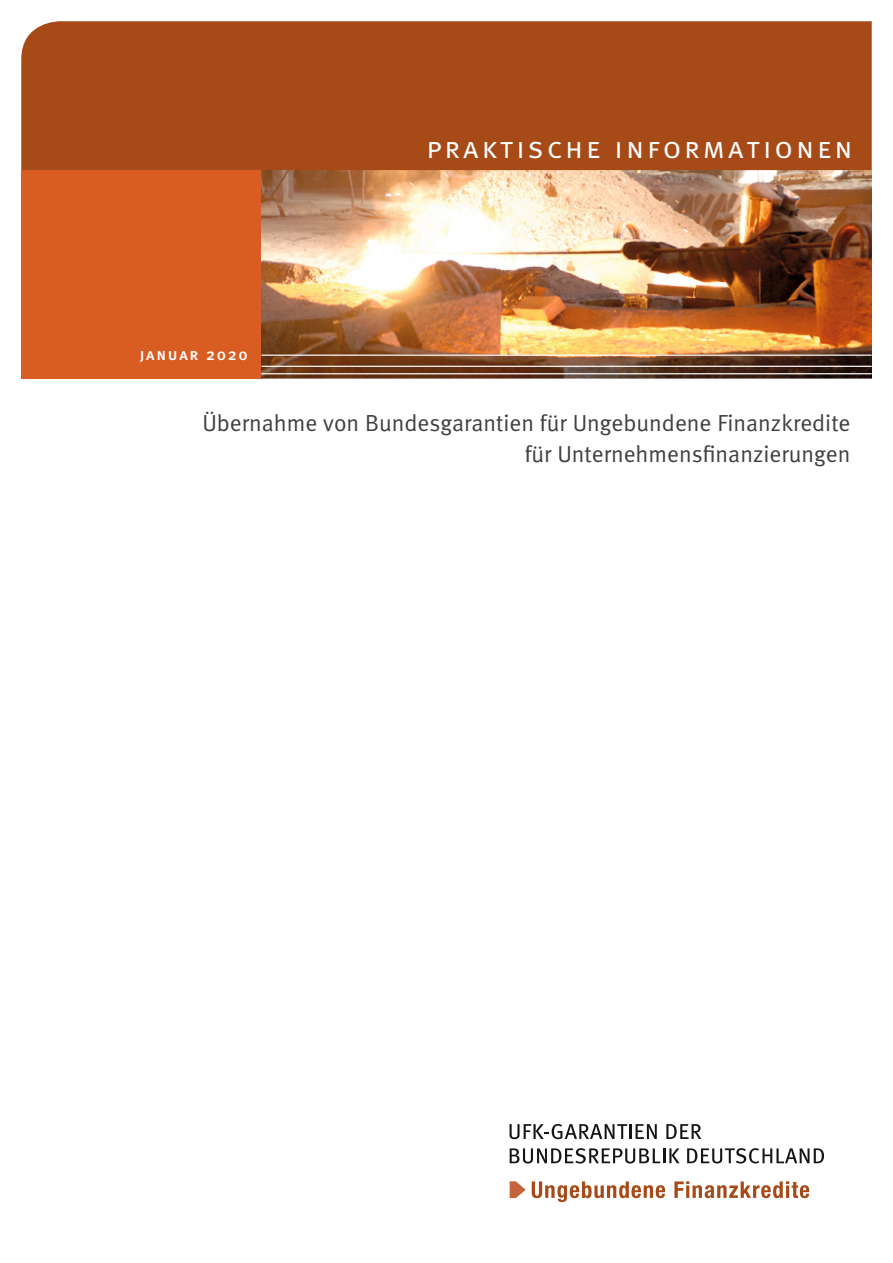
<style>
.page{position:relative;width:893px;height:1263px;background:#fff}
.page>*{position:absolute;margin:0;border:0;box-sizing:border-box;transform-origin:0 0}
.t1{font:30px "Meta Normal Caps";letter-spacing:.1em;color:#fff}
.t2{font:23.25px/31.5px "Meta Normal";color:#403f3f;text-align:right}
.t3{font:16.5px "Meta Medium Caps";letter-spacing:.1em;color:#fff}
</style>
<div class="page">
<div style="left:21px;top:170px;width:240px;height:208px;background:#d95c22"></div>
<img style="left:261px;top:170px;width:611px;height:208px">
<div style="left:21px;top:21px;width:851px;height:149px;background:#a64a17"></div>
<hr style="left:261px;top:366px;width:611px;height:1px;background:#fff">
<hr style="left:261px;top:355px;width:611px;height:1px;background:#fff">
<hr style="left:261px;top:373px;width:611px;height:1px;background:#fff">
<svg style="left:532px;top:1181px;width:133px;height:21px"></svg>
<svg style="left:674px;top:1181px;width:135px;height:17px"></svg>
<svg style="left:510px;top:1181px;width:16px;height:17px"></svg>
<svg style="left:510px;top:1124px;width:147px;height:15px"></svg>
<svg style="left:666px;top:1124px;width:35px;height:15px"></svg>
<svg style="left:510px;top:1148px;width:170px;height:15px"></svg>
<svg style="left:687px;top:1148px;width:137px;height:15px"></svg>
<p class="t3" style="left:140px;top:344px;width:110px">januar 2020</p>
<p class="t1" style="left:426px;top:130px;width:428px">praktische informationen</p>
<p class="t2" style="left:202px;top:407px;width:650px">Übernahme von Bundesgarantien für Ungebundene Finanzkredite für Unternehmensfinanzierungen</p>
</div>
